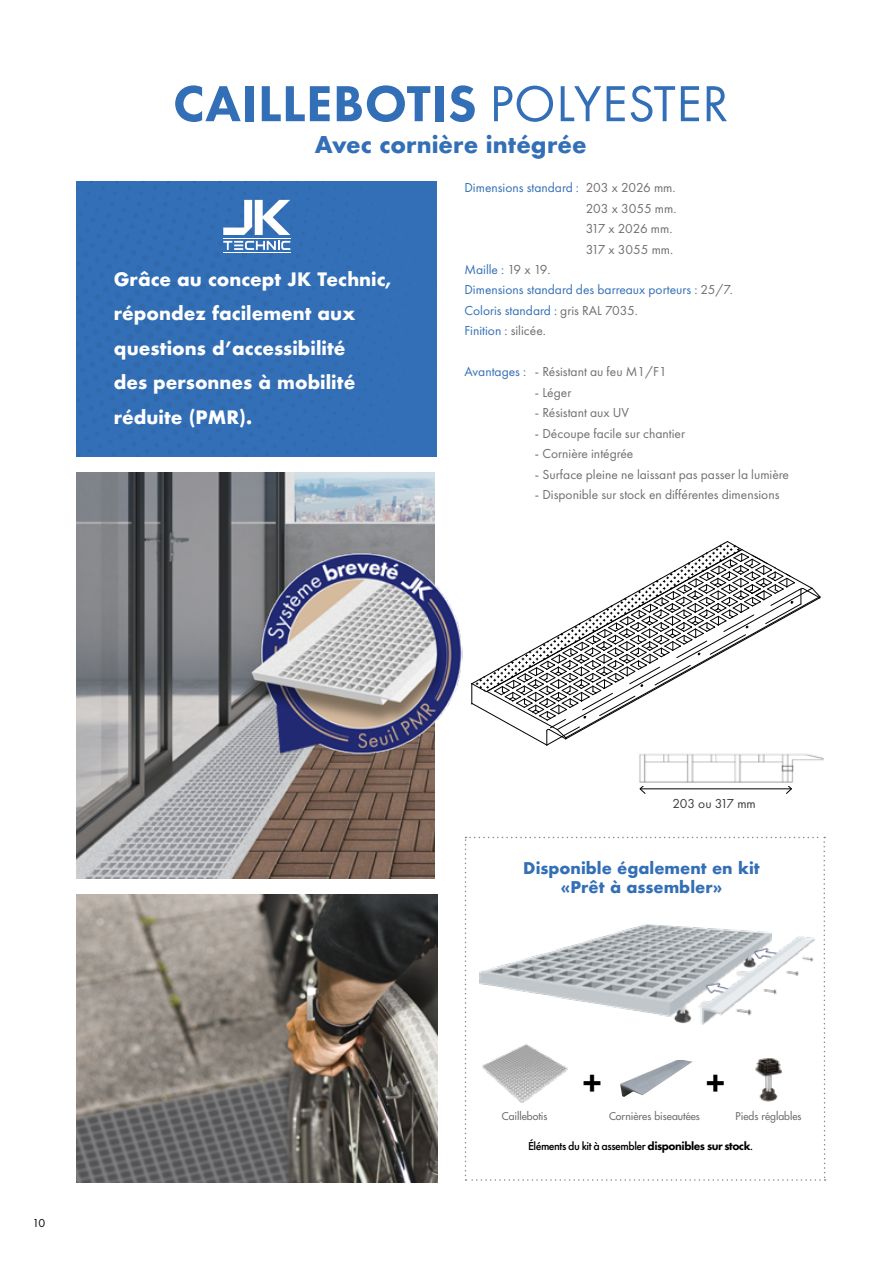
<style>
.page{position:relative;width:893px;height:1263px;background:#fff}
.page>*{position:absolute;margin:0;border:0;box-sizing:border-box;transform-origin:0 0}
.t1{font:800 52.5px "Futura PT";letter-spacing:.01em;color:#336fb6}
.t2{font:700 31.35px "Futura";color:#000}
.t3{font:700 22.5px "Futura";color:#336fb6}
.t4{font:700 18px/34.5px "Futura";color:#fff}
.t5{font:700 15.75px/18.9px "Futura";color:#336fb6;text-align:center}
.t6{font:13.5px "Futura PT";color:#706f6f}
.t7{font:13.5px "Futura PT";color:#336fb6}
.t8{font:13.5px "Futura PT";letter-spacing:-.03em;color:#706f6f}
.t9{font:13.5px "Futura PT";letter-spacing:-.015em;color:#3c3c3b}
.t10{font:500 12px "Futura PT";letter-spacing:-.04em;color:#000}
.t11{font:12px "Futura PT";color:#000}
.t12{font:10.5px "Futura";color:#706f6f}
.s1{font-weight:400}
.s2{color:#706f6f}
.s3{color:#336fb6}
.s4{font-weight:800}
</style>
<div class="page">
<img style="left:77px;top:895px;width:360px;height:287px">
<svg style="left:77px;top:181px;width:360px;height:276px;background:#3570b6"></svg>
<svg style="left:471px;top:541px;width:350px;height:205px"></svg>
<hr style="left:640px;top:788px;width:151px;height:1px;background:#000">
<svg style="left:639px;top:786px;width:7px;height:8px"></svg>
<svg style="left:785px;top:786px;width:7px;height:8px"></svg>
<img style="left:639px;top:753px;width:185px;height:30px">
<img style="left:77px;top:472px;width:358px;height:406px">
<img style="left:246px;top:548px;width:217px;height:217px">
<svg style="left:465px;top:837px;width:361px;height:344px"></svg>
<img style="left:620px;top:1060px;width:73px;height:37px">
<img style="left:480px;top:1036px;width:91px;height:75px">
<img style="left:754px;top:1057px;width:29px;height:45px">
<h1 class="t1" style="left:173px;top:71px;width:557px">CAILLEBOTIS <span class="s1">POLYESTER</span></h1>
<h3 class="t3" style="left:315px;top:129px;width:273px">Avec cornière intégrée</h3>
<h3 class="t4" style="left:114px;top:262px;width:279px">Grâce au concept JK Technic, répondez facilement aux questions d’accessibilité<br>des personnes à mobilité réduite (PMR).</h3>
<p class="t7" style="left:464px;top:180px;width:213px">Dimensions standard : <span class="s2">203 x 2026 mm.</span></p>
<p class="t6" style="left:586px;top:200px;width:92px">203 x 3055 mm.</p>
<p class="t8" style="left:586px;top:221px;width:88px">317 x 2026 mm.</p>
<p class="t6" style="left:586px;top:241px;width:89px">317 x 3055 mm.</p>
<p class="t7" style="left:464px;top:261px;width:88px">Maille : <span class="s2">19 x 19.</span></p>
<p class="t7" style="left:464px;top:282px;width:270px">Dimensions standard des barreaux porteurs : <span class="s2">25/7.</span></p>
<p class="t7" style="left:464px;top:302px;width:175px">Coloris standard : <span class="s2">gris RAL 7035.</span></p>
<p class="t7" style="left:464px;top:323px;width:83px">Finition : <span class="s2">silicée.</span></p>
<p class="t6" style="left:464px;top:364px;width:204px"><span class="s3">Avantages :</span> - Résistant au feu M1/F1</p>
<p class="t6" style="left:535px;top:384px;width:38px">- Léger</p>
<p class="t6" style="left:535px;top:405px;width:96px">- Résistant aux UV</p>
<p class="t6" style="left:535px;top:425px;width:152px">- Découpe facile sur chantier</p>
<p class="t6" style="left:535px;top:446px;width:100px">- Cornière intégrée</p>
<p class="t6" style="left:535px;top:466px;width:256px">- Surface pleine ne laissant pas passer la lumière</p>
<p class="t6" style="left:535px;top:486px;width:246px">- Disponible sur stock en différentes dimensions</p>
<p class="t11" style="left:33px;top:1216px;width:14px">10</p>
<p class="t9" style="left:672px;top:795px;width:85px">203 ou 317 mm</p>
<p class="t5" style="left:523px;top:859px;width:238px">Disponible également en kit «Prêt à assembler»</p>
<h2 class="t2" style="left:581px;top:1060px;width:23px">+</h2>
<h2 class="t2" style="left:705px;top:1060px;width:23px">+</h2>
<p class="t12" style="left:502px;top:1109px;width:47px">Caillebotis</p>
<p class="t12" style="left:736px;top:1109px;width:67px">Pieds réglables</p>
<p class="t10" style="left:528px;top:1139px;width:226px">Éléments du kit à assembler <span class="s4">disponibles sur stock</span>.</p>
<p class="t12" style="left:609px;top:1109px;width:92px">Cornières biseautées</p>
</div>
